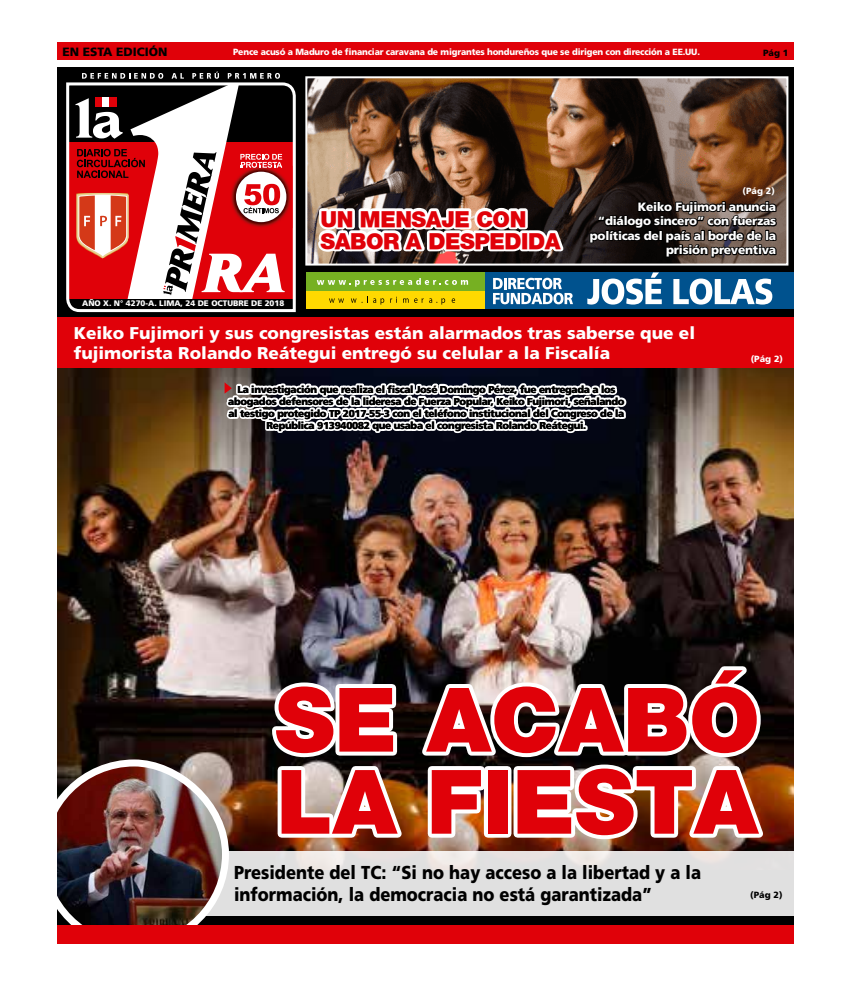
<style>
.page{position:relative;width:851px;height:993px;background:#fff}
.page>*{position:absolute;margin:0;border:0;box-sizing:border-box;transform-origin:0 0}
.t1{font:900 89px/82px "Helvetica Neue";color:#e00109}
.t2{font:900 22px/22px "Helvetica Neue";letter-spacing:-.02em;color:#e00109}
.t3{font:900 18.7px/22px "Frutiger";color:#000;scale:.88 1}
.t4{font:900 17px/20px "Frutiger";color:#fff}
.t5{font:900 12px/14.4px "Frutiger";letter-spacing:-.02em;color:#fff;text-align:right}
.t6{font:900 12px "Frutiger";color:#000}
.t7{font:900 10px/12px "Frutiger";letter-spacing:-.03em;color:#000;text-align:center}
.t8{font:900 9px "Frutiger";letter-spacing:-.02em;color:#fff;scale:.96 1}
.t9{font:900 9px "Frutiger";letter-spacing:-.02em;color:#fff}
.t10{font:900 9px "Frutiger";color:#000}
.t11{font:900 8px "Frutiger";color:#fff}
</style>
<div class="page">
<div style="left:57px;top:67px;width:737px;height:859px;background:#000"></div>
<img style="left:57px;top:368px;width:737px;height:483px">
<img style="left:308px;top:79px;width:477px;height:183px">
<div style="left:305px;top:76px;width:483px;height:189px;border:2px solid #fff"></div>
<div style="left:57px;top:43px;width:737px;height:17px;background:#e00109"></div>
<div style="left:57px;top:317px;width:737px;height:51px;background:#e00109"></div>
<div style="left:481px;top:272px;width:313px;height:36px;background:#00528e"></div>
<svg style="left:493px;top:278px;width:80px;height:26px"></svg>
<svg style="left:587px;top:272px;width:74px;height:32px"></svg>
<svg style="left:673px;top:278px;width:99px;height:26px"></svg>
<div style="left:306px;top:290px;width:179px;height:18px;background:#ffd900"></div>
<svg style="left:329px;top:298px;width:15px;height:5px"></svg>
<svg style="left:351px;top:296px;width:33px;height:8px"></svg>
<svg style="left:390px;top:296px;width:7px;height:7px"></svg>
<svg style="left:403px;top:298px;width:5px;height:5px"></svg>
<svg style="left:414px;top:298px;width:9px;height:5px"></svg>
<svg style="left:429px;top:298px;width:16px;height:6px"></svg>
<svg style="left:451px;top:298px;width:4px;height:5px"></svg>
<div style="left:306px;top:272px;width:179px;height:18px;background:#76b022"></div>
<svg style="left:317px;top:278px;width:151px;height:8px"></svg>
<svg style="left:224px;top:371px;width:404px;height:71px;background:#898a90"></svg>
<div style="left:143px;top:851px;width:651px;height:64px;background:linear-gradient(to bottom,#e5e2e2,#dedfe0)"></div>
<img style="left:43px;top:762px;width:182px;height:183px;border-radius:91px">
<div style="left:40px;top:759px;width:189px;height:189px;border:7px solid #fff;border-radius:50%"></div>
<div style="left:57px;top:924px;width:737px;height:20px;background:#e00109"></div>
<svg style="left:314px;top:176px;width:254px;height:89px;background:#958881"></svg>
<svg style="left:588px;top:200px;width:189px;height:66px"></svg>
<svg style="left:66px;top:82px;width:230px;height:230px"></svg>
<img style="left:285px;top:166px;width:7px;height:62px">
<svg style="left:75px;top:72px;width:210px;height:234px"></svg>
<div style="left:0;top:0;width:56px;height:992px;background:#fff"></div>
<div style="left:0;top:944px;width:850px;height:48px;background:#fff"></div>
<img style="left:268px;top:659px;width:502px;height:184px">
<p class="t6" style="left:62px;top:44px;width:107px">EN ESTA EDICIÓN</p>
<p class="t8" style="left:233px;top:47px;width:487px">Pence acusó a Maduro de financiar caravana de migrantes hondureños que se dirigen con dirección a EE.UU.</p>
<p class="t10" style="left:763px;top:47px;width:27px">Pág 1</p>
<p class="t9" style="left:742px;top:186px;width:34px">(Pág 2)</p>
<p class="t11" style="left:82px;top:298px;width:204px">AÑO X. N° 4270-A. LIMA, 24 DE OCTUBRE DE 2018</p>
<h2 class="t2" style="left:320px;top:208px;width:241px">UN MENSAJE CON<br>SABOR A DESPEDIDA</h2>
<p class="t5" style="left:589px;top:199px;width:188px">Keiko Fujimori anuncia “diálogo sincero” con fuerzas políticas del país al borde de la prisión preventiva</p>
<h3 class="t4" style="left:74px;top:322px;width:622px">Keiko Fujimori y sus congresistas están alarmados tras saberse que el fujimorista Rolando Reátegui entregó su celular a la Fiscalía</h3>
<p class="t7" style="left:228px;top:383px;width:398px">La investigación que realiza el fiscal José Domingo Pérez, fue entregada a los abogados defensores de la lideresa de Fuerza Popular, Keiko Fujimori, señalando al testigo protegido TP 2017-55-3 con el teléfono institucional del Congreso de la República 913940082 que usaba el congresista Rolando Reátegui.</p>
<p class="t9" style="left:750px;top:353px;width:34px">(Pág 2)</p>
<h1 class="t1" style="left:275px;top:678px;width:486px">SE ACABÓ<br>LA FIESTA</h1>
<h3 class="t3" style="left:234px;top:861px;width:532px">Presidente del TC: “Si no hay acceso a la libertad y a la información, la democracia no está garantizada”</h3>
<p class="t10" style="left:750px;top:889px;width:34px">(Pág 2)</p>
</div>
